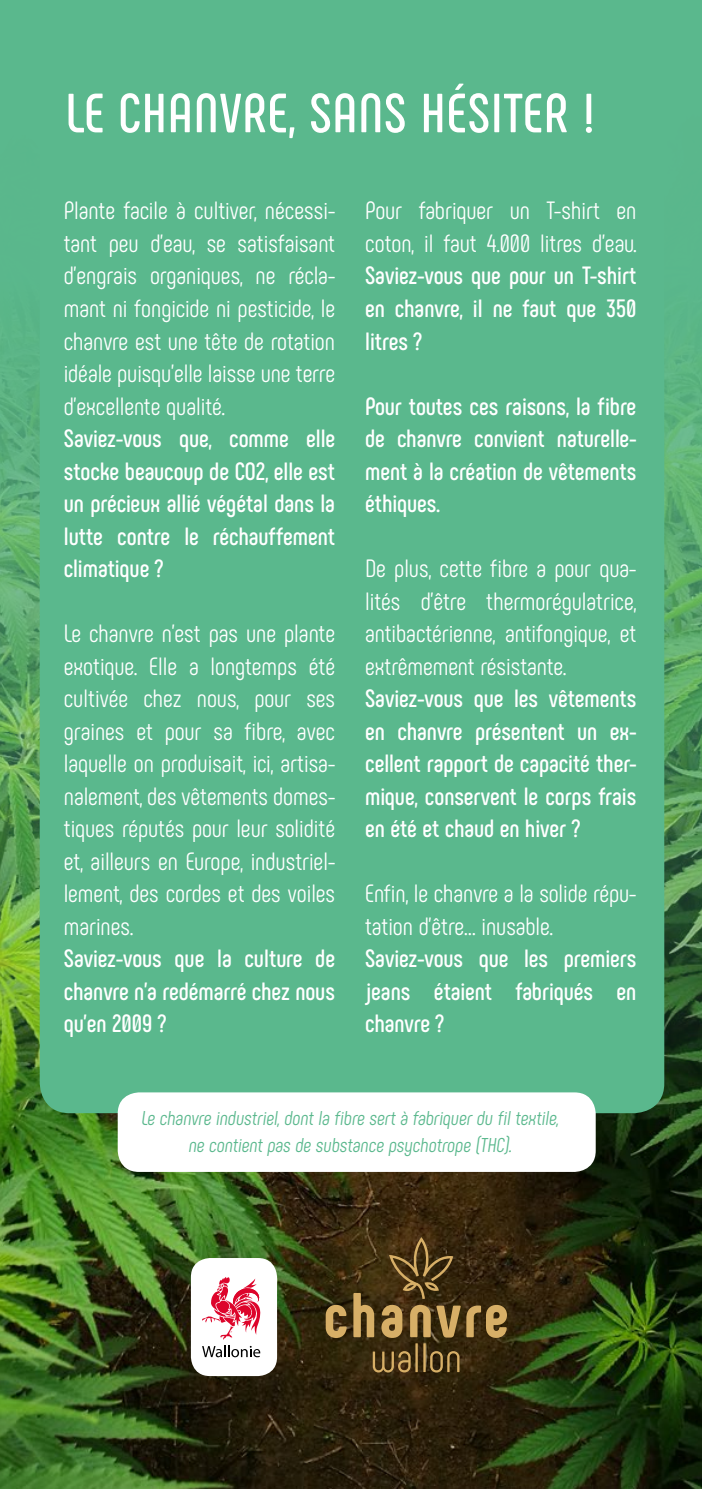
<style>
.page{position:relative;width:702px;height:1489px;background:#fff}
.page>*{position:absolute;margin:0;border:0;box-sizing:border-box;transform-origin:0 0}
.t1{font:700 55px "Phenomena";letter-spacing:.015em;color:#fff}
.t2{font:25px/32.5px "Phenomena";color:#fff;text-align:justify}
.t3{font:700 25px/32.5px "Phenomena";letter-spacing:-.005em;color:#fff;text-align:justify}
.t4{font:20px/27.5px "Phenomena";color:#5ab88d;text-align:center}
</style>
<div class="page">
<img style="left:0;top:0;width:702px;height:1488px">
<svg style="left:326px;top:1304px;width:20px;height:33px"></svg>
<svg style="left:353px;top:1292px;width:21px;height:45px"></svg>
<svg style="left:381px;top:1304px;width:21px;height:33px"></svg>
<svg style="left:410px;top:1304px;width:20px;height:33px"></svg>
<svg style="left:436px;top:1304px;width:71px;height:33px;background:#876c3a"></svg>
<svg style="left:373px;top:1350px;width:37px;height:22px"></svg>
<hr style="left:415px;top:1343px;width:3px;height:28px;background:#d7af67">
<hr style="left:423px;top:1343px;width:2px;height:28px;background:#d7af67">
<svg style="left:430px;top:1350px;width:29px;height:22px"></svg>
<svg style="left:389px;top:1236px;width:64px;height:62px;background:#56401d"></svg>
<div style="left:40px;top:44px;width:624px;height:1069px;background:#5ab88d;border-radius:30px"></div>
<div style="left:191px;top:1257px;width:86px;height:118px;background:#fff;border-radius:19px"></div>
<svg style="left:202px;top:1345px;width:58px;height:12px"></svg>
<svg style="left:202px;top:1277px;width:58px;height:62px"></svg>
<div style="left:118px;top:1092px;width:477px;height:79px;background:#fff;border-radius:21px"></div>
<h1 class="t1" style="left:66px;top:80px;width:531px">LE CHANVRE, SANS HÉSITER !</h1>
<p class="t2" style="left:64px;top:194px;width:273px">Plante facile à cultiver, nécessi&shy;tant peu d’eau, se satisfaisant d’engrais organiques, ne récla&shy;mant ni fongicide ni pesticide, le chanvre est une tête de rotation idéale puisqu’elle laisse une terre d’excellente qualité.</p>
<p class="t3" style="left:64px;top:422px;width:273px">Saviez-vous que, comme elle stocke beaucoup de CO2, elle est un précieux allié végétal dans la lutte contre le réchauffement climatique ?</p>
<p class="t2" style="left:64px;top:617px;width:273px">Le chanvre n’est pas une plante exotique. Elle a longtemps été cultivée chez nous, pour ses graines et pour sa fibre, avec laquelle on produisait, ici, artisa&shy;nalement, des vêtements domes&shy;tiques réputés pour leur solidité et, ailleurs en Europe, industriel&shy;lement, des cordes et des voiles marines.</p>
<p class="t3" style="left:64px;top:942px;width:273px">Saviez-vous que la culture de chanvre n’a redémarré chez nous qu’en 2009 ?</p>
<p class="t2" style="left:365px;top:194px;width:273px">Pour fabriquer un T-shirt en coton, il faut 4.000 litres d’eau.</p>
<p class="t3" style="left:365px;top:259px;width:273px">Saviez-vous que pour un T-shirt en chanvre, il ne faut que 350 litres ?</p>
<p class="t3" style="left:365px;top:389px;width:273px">Pour toutes ces raisons, la fibre de chanvre convient naturelle&shy;ment à la création de vêtements éthiques.</p>
<p class="t2" style="left:365px;top:552px;width:273px">De plus, cette fibre a pour qua&shy;lités d’être thermorégulatrice, antibactérienne, antifongique, et extrêmement résistante.</p>
<p class="t3" style="left:365px;top:682px;width:273px">Saviez-vous que les vêtements en chanvre présentent un ex&shy;cellent rapport de capacité ther&shy;mique, conservent le corps frais en été et chaud en hiver ?</p>
<p class="t2" style="left:365px;top:877px;width:273px">Enfin, le chanvre a la solide répu&shy;tation d’être… inusable.</p>
<p class="t3" style="left:365px;top:942px;width:273px">Saviez-vous que les premiers jeans étaient fabriqués en chanvre ?</p>
<p class="t4" style="left:141px;top:1103px;width:422px">Le chanvre industriel, dont la fibre sert à fabriquer du fil textile, ne contient pas de substance psychotrope (THC).</p>
</div>
